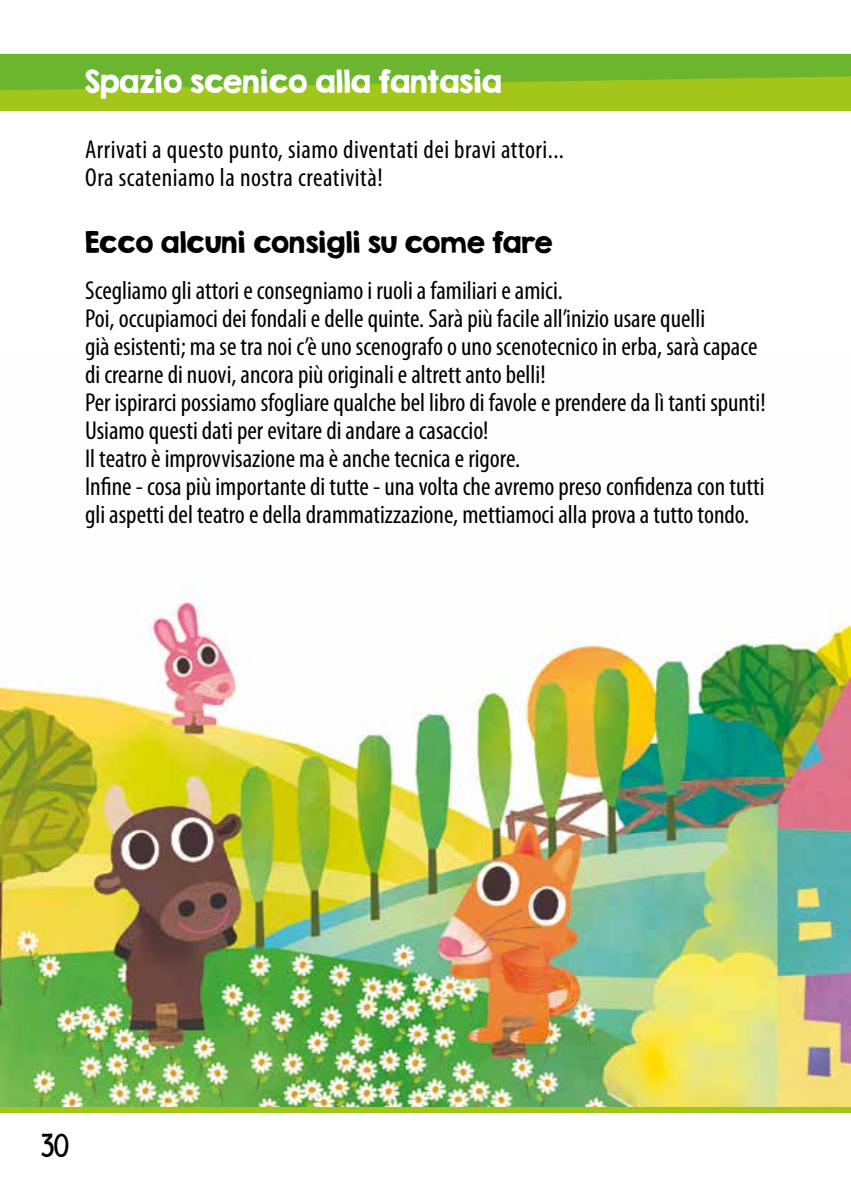
<style>
.page{position:relative;width:851px;height:1191px;background:#fff}
.page>*{position:absolute;margin:0;border:0;box-sizing:border-box;transform-origin:0 0}
.t1{font:28px "KG Second Chances Solid";color:#fff}
.t2{font:condensed 26px/28px "Myriad Pro";color:#000}
.t3{font:condensed 26px/28px "Myriad Pro";letter-spacing:.02em;color:#000}
.t4{font:26px "KG Second Chances Solid";color:#000}
.t5{font:24px "KG She Persisted";color:#000}
</style>
<div class="page">
<img style="left:0;top:591px;width:850px;height:516px">
<div style="left:0;top:54px;width:850px;height:57px;background:#a2c619"></div>
<svg style="left:0;top:54px;width:850px;height:36px"></svg>
<div style="left:0;top:1107px;width:850px;height:5px;background:#a2c619"></div>
<p class="t1" style="left:85px;top:64px;width:418px">Spazio scenico alla fantasia</p>
<p class="t3" style="left:85px;top:136px;width:480px">Arrivati a questo punto, siamo diventati dei bravi attori...<br>Ora scateniamo la nostra creatività!</p>
<p class="t4" style="left:85px;top:226px;width:469px">Ecco alcuni consigli su come fare</p>
<p class="t2" style="left:85px;top:277px;width:682px">Scegliamo gli attori e consegniamo i ruoli a familiari e amici.<br>Poi, occupiamoci dei fondali e delle quinte. Sarà più facile all’inizio usare quelli<br>già esistenti; ma se tra noi c’è uno scenografo o uno scenotecnico in erba, sarà capace di crearne di nuovi, ancora più originali e altrett anto belli!<br>Per ispirarci possiamo sfogliare qualche bel libro di favole e prendere da lì tanti spunti!<br>Usiamo questi dati per evitare di andare a casaccio!<br>Il teatro è improvvisazione ma è anche tecnica e rigore.<br>Infine - cosa più importante di tutte - una volta che avremo preso confidenza con tutti gli aspetti del teatro e della drammatizzazione, mettiamoci alla prova a tutto tondo.</p>
<p class="t5" style="left:41px;top:1127px;width:30px">30</p>
</div>
